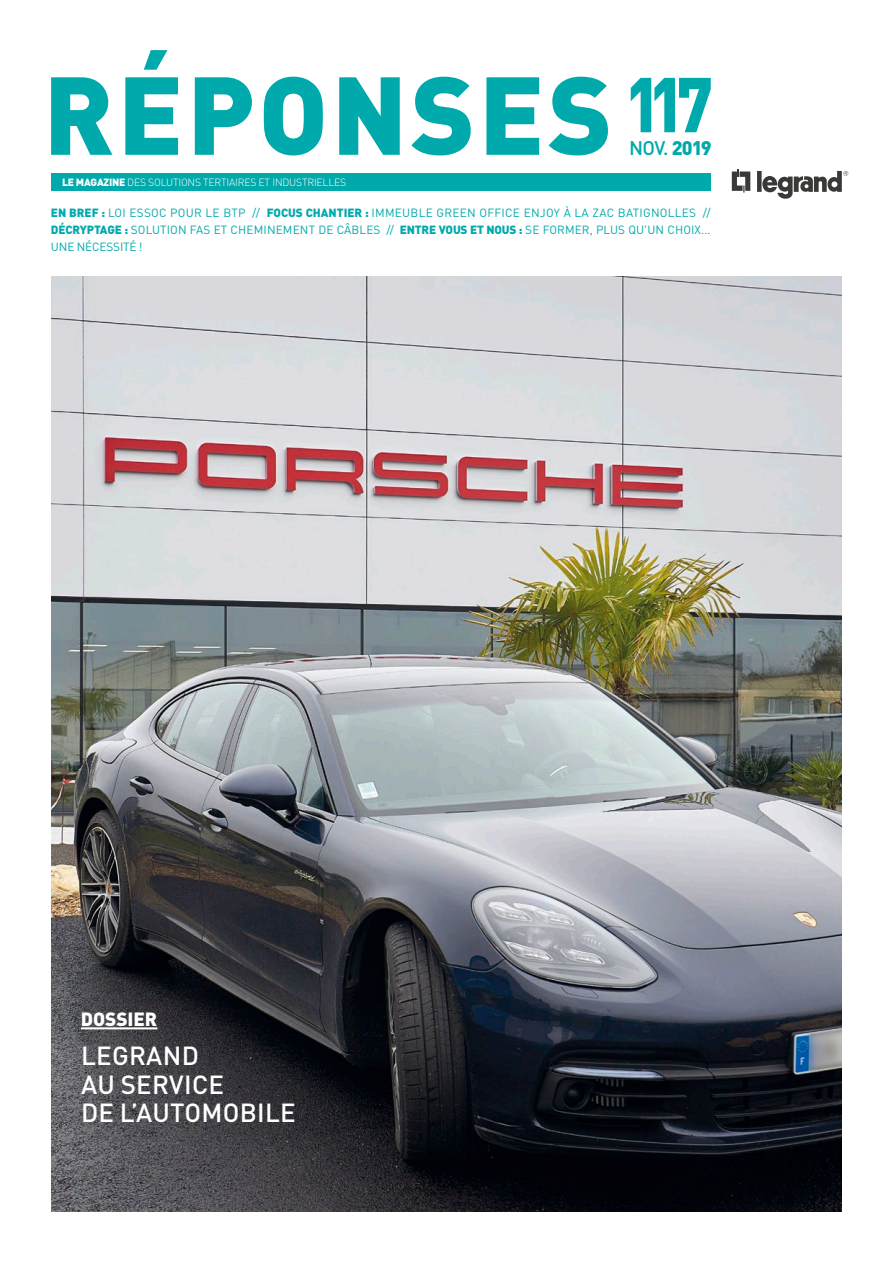
<style>
.page{position:relative;width:893px;height:1263px;background:#fff}
.page>*{position:absolute;margin:0;border:0;box-sizing:border-box;transform-origin:0 0}
.t1{font:900 108.9px "DINOT";letter-spacing:.03em;color:#00a9ab}
.t2{font:900 76.35px "DINOT";color:#00a9ab;scale:.85 1}
.t3{font:500 25.95px/28.8px "DINOT";letter-spacing:.01em;color:#fff}
.t4{font:500 19.5px "DINOT";color:#00a9ab}
.t5{font:900 18.9px "DINOT";letter-spacing:-.005em;color:#fff}
.t6{font:11.85px/17.1px "DINOT";letter-spacing:.01em;color:#00a9ab;text-align:justify}
.t7{font:300 10.35px "DINOT";letter-spacing:-.02em;color:#fff}
.s1{font-weight:900}
</style>
<div class="page">
<img style="left:51px;top:276px;width:791px;height:936px">
<hr style="left:81px;top:1027px;width:76px;height:2px;background:#fff">
<div style="left:51px;top:173px;width:660px;height:17px;background:#00a9ab"></div>
<svg style="left:732px;top:170px;width:18px;height:23px"></svg>
<svg style="left:757px;top:171px;width:91px;height:28px"></svg>
<h1 class="t1" style="left:43px;top:43px;width:571px">RÉPONSES</h1>
<p class="t7" style="left:62px;top:175px;width:286px"><span class="s1">LE MAGAZINE</span> DES SOLUTIONS TERTIAIRES ET INDUSTRIELLES</p>
<p class="t6" style="left:51px;top:204px;width:661px"><span class="s1">EN BREF :</span> LOI ESSOC POUR LE BTP // <span class="s1">FOCUS CHANTIER :</span> IMMEUBLE GREEN OFFICE ENJOY À LA ZAC BATIGNOLLES // <span class="s1">DÉCRYPTAGE :</span> SOLUTION FAS ET CHEMINEMENT DE CÂBLES // <span class="s1">ENTRE VOUS ET NOUS :</span> SE FORMER, PLUS QU'UN CHOIX...<br>UNE NÉCESSITÉ !</p>
<h2 class="t2" style="left:625px;top:54px;width:105px">117</h2>
<h3 class="t4" style="left:629px;top:135px;width:84px">NOV. <span class="s1">2019</span></h3>
<h3 class="t5" style="left:81px;top:1006px;width:78px">DOSSIER</h3>
<h3 class="t3" style="left:81px;top:1040px;width:216px">LEGRAND<br>AU SERVICE<br>DE L’AUTOMOBILE</h3>
</div>
